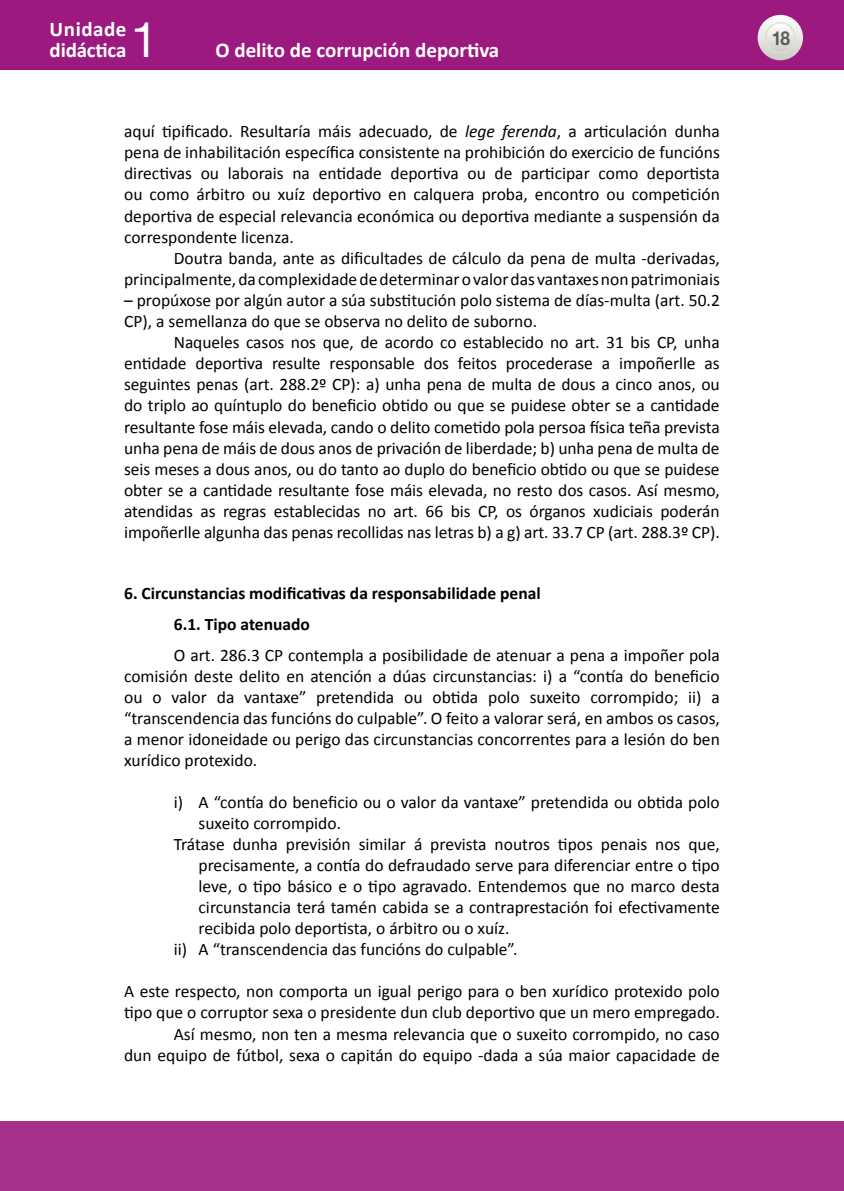
<style>
.page{position:relative;width:844px;height:1191px;background:#fff}
.page>*{position:absolute;margin:0;border:0;box-sizing:border-box;transform-origin:0 0}
.t1{font:49px "Helvetica Neue";color:#fff}
.t2{font:700 21px/21px "Calibri";color:#fff}
.t3{font:700 19.25px "Helvetica Neue";color:#000;scale:.9 1}
.TXTO{font:17.5px/21.2px "Calibri";color:#000;text-align:justify}
.TEXTO{font:17.5px/21px "Calibri";color:#000}
.TXTO_sin_SANGRE{font:17.5px/21.2px "Calibri";color:#000}
._1º_Epigrafe{font:700 17.5px "Calibri";color:#000}
._2º_Epigrafe{font:700 17.5px "Calibri";color:#000}
.s1{font-style:italic}
</style>
<div class="page">
<div style="left:0;top:0;width:843px;height:69px;background:#9c1a7f"></div>
<svg style="left:757px;top:15px;width:45px;height:45px"></svg>
<svg style="left:765px;top:23px;width:29px;height:29px"></svg>
<div style="left:764px;top:22px;width:31px;height:31px;border:1px solid #dfdeda;border-radius:50%"></div>
<div style="left:0;top:1121px;width:843px;height:70px;background:#a6318c"></div>
<p class="t2" style="left:50px;top:19px;width:78px">Unidade didáctica</p>
<h1 class="t1" style="left:131px;top:5px;width:29px">1</h1>
<p class="t2" style="left:215px;top:40px;width:285px">O delito de corrupción deportiva</p>
<p class="TXTO" style="left:124px;top:121px;width:597px">aquí tipificado. Resultaría máis adecuado, de <span class="s1">lege ferenda</span>, a articulación dunha pena de inhabilitación específica consistente na prohibición do exercicio de funcións directivas ou laborais na entidade deportiva ou de participar como deportista ou como árbitro ou xuíz deportivo en calquera proba, encontro ou competición deportiva de especial relevancia económica ou deportiva mediante a suspensión da correspondente licenza.</p>
<p class="TXTO" style="left:124px;top:247px;width:597px;text-align:right">Doutra banda, ante as dificultades de cálculo da pena de multa -derivadas, principalmente, da complexidade de determinar o valor das vantaxes non patrimoniais</p>
<p class="TXTO" style="left:124px;top:290px;width:597px">– propúxose por algún autor a súa substitución polo sistema de días-multa (art. 50.2<br>CP), a semellanza do que se observa no delito de suborno.</p>
<p class="TXTO" style="left:124px;top:332px;width:597px;text-indent:50px">Naqueles casos nos que, de acordo co establecido no art. 31 bis CP, unha entidade deportiva resulte responsable dos feitos procederase a impoñerlle as seguintes penas (art. 288.2º CP): a) unha pena de multa de dous a cinco anos, ou do triplo ao quíntuplo do beneficio obtido ou que se puidese obter se a cantidade resultante fose máis elevada, cando o delito cometido pola persoa física teña prevista unha pena de máis de dous anos de privación de liberdade; b) unha pena de multa de seis meses a dous anos, ou do tanto ao duplo do beneficio obtido ou que se puidese obter se a cantidade resultante fose máis elevada, no resto dos casos. Así mesmo, atendidas as regras establecidas no art. 66 bis CP, os órganos xudiciais poderán impoñerlle algunha das penas recollidas nas letras b) a g) art. 33.7 CP (art. 288.3º CP).</p>
<p class="_1º_Epigrafe" style="left:124px;top:582px;width:418px">6. Circunstancias modificativas da responsabilidade penal</p>
<p class="_2º_Epigrafe" style="left:174px;top:612px;width:138px">6.1. Tipo atenuado</p>
<p class="TXTO" style="left:124px;top:644px;width:597px;text-indent:50px">O art. 286.3 CP contempla a posibilidade de atenuar a pena a impoñer pola comisión deste delito en atención a dúas circunstancias: i) a “contía do beneficio ou o valor da vantaxe” pretendida ou obtida polo suxeito corrompido; ii) a “transcendencia das funcións do culpable”. O feito a valorar será, en ambos os casos, a menor idoneidade ou perigo das circunstancias concorrentes para a lesión do ben xurídico protexido.</p>
<p class="TEXTO" style="left:198px;top:792px;width:522px;text-indent:-25px">i) A “contía do beneficio ou o valor da vantaxe” pretendida ou obtida polo suxeito corrompido.</p>
<p class="TEXTO" style="left:198px;top:834px;width:522px;text-align:justify;text-indent:-25px">Trátase dunha previsión similar á prevista noutros tipos penais nos que, precisamente, a contía do defraudado serve para diferenciar entre o tipo leve, o tipo básico e o tipo agravado. Entendemos que no marco desta circunstancia terá tamén cabida se a contraprestación foi efectivamente recibida polo deportista, o árbitro ou o xuíz.</p>
<p class="TEXTO" style="left:174px;top:939px;width:345px">ii) A “transcendencia das funcións do culpable”.</p>
<p class="TXTO_sin_SANGRE" style="left:124px;top:981px;width:597px">A este respecto, non comporta un igual perigo para o ben xurídico protexido polo tipo que o corruptor sexa o presidente dun club deportivo que un mero empregado.</p>
<p class="TXTO" style="left:124px;top:1023px;width:597px;text-align:right">Así mesmo, non ten a mesma relevancia que o suxeito corrompido, no caso<br>dun equipo de fútbol, sexa o capitán do equipo -dada a súa maior capacidade de</p>
<p class="t3" style="left:770px;top:26px;width:23px">18</p>
</div>
